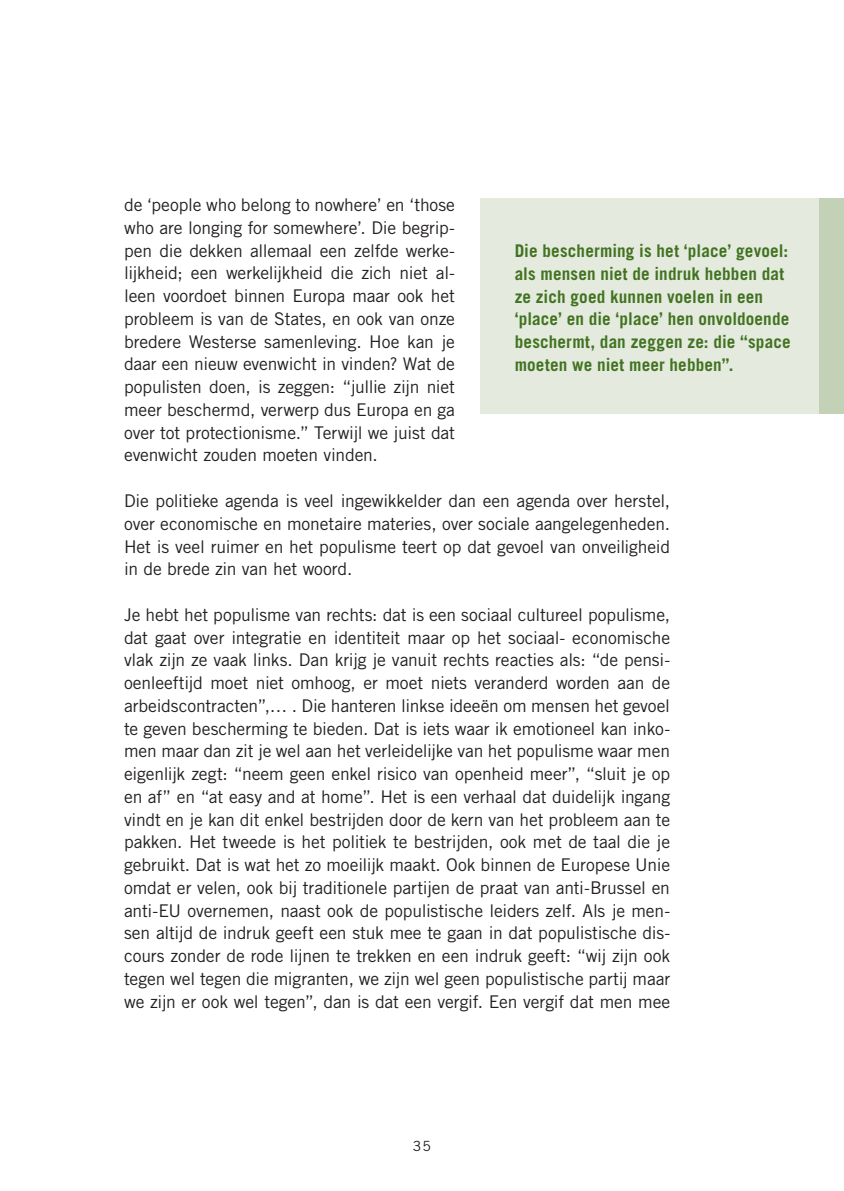
<style>
.page{position:relative;width:844px;height:1191px;background:#fff}
.page>*{position:absolute;margin:0;border:0;box-sizing:border-box;transform-origin:0 0}
.t1{font:17.5px/22.8px "Trade Gothic LT Std";letter-spacing:-.01em;color:#231f20;text-align:justify}
.t2{font:700 17.5px/22.8px "Trade Gothic LT Std";letter-spacing:.005em;color:#427321}
.t3{font:14px "Trade Gothic LT Std";color:#231f20}
</style>
<div class="page">
<div style="left:480px;top:198px;width:339px;height:216px;background:#e4ebde"></div>
<div style="left:819px;top:198px;width:24px;height:216px;background:#c3d2b6"></div>
<p class="t1" style="left:124px;top:193px;width:332px">de ‘people who belong to nowhere’ en ‘those who are longing for somewhere’. Die begrip&shy;pen die dekken allemaal een zelfde werke&shy;lijkheid; een werkelijkheid die zich niet al&shy;leen voordoet binnen Europa maar ook het probleem is van de States, en ook van onze bredere Westerse samenleving. Hoe kan je daar een nieuw evenwicht in vinden? Wat de populisten doen, is zeggen: “jullie zijn niet meer beschermd, verwerp dus Europa en ga over tot protectionisme.” Terwijl we juist dat evenwicht zouden moeten vinden.</p>
<p class="t1" style="left:124px;top:489px;width:547px">Die politieke agenda is veel ingewikkelder dan een agenda over herstel, over economische en monetaire materies, over sociale aangelegenheden.<br>Het is veel ruimer en het populisme teert op dat gevoel van onveiligheid in de brede zin van het woord.</p>
<p class="t1" style="left:124px;top:603px;width:547px">Je hebt het populisme van rechts: dat is een sociaal cultureel populisme, dat gaat over integratie en identiteit maar op het sociaal- economische vlak zijn ze vaak links. Dan krijg je vanuit rechts reacties als: “de pensi&shy;oenleeftijd moet niet omhoog, er moet niets veranderd worden aan de arbeidscontracten”,… . Die hanteren linkse ideeën om mensen het gevoel te geven bescherming te bieden. Dat is iets waar ik emotioneel kan inko&shy;men maar dan zit je wel aan het verleidelijke van het populisme waar men eigenlijk zegt: “neem geen enkel risico van openheid meer”, “sluit je op en af” en “at easy and at home”. Het is een verhaal dat duidelijk ingang vindt en je kan dit enkel bestrijden door de kern van het probleem aan te pakken. Het tweede is het politiek te bestrijden, ook met de taal die je gebruikt. Dat is wat het zo moeilijk maakt. Ook binnen de Europese Unie omdat er velen, ook bij traditionele partijen de praat van anti-Brussel en anti-EU overnemen, naast ook de populistische leiders zelf. Als je men&shy;sen altijd de indruk geeft een stuk mee te gaan in dat populistische dis&shy;cours zonder de rode lijnen te trekken en een indruk geeft: “wij zijn ook tegen wel tegen die migranten, we zijn wel geen populistische partij maar we zijn er ook wel tegen”, dan is dat een vergif. Een vergif dat men mee</p>
<p class="t2" style="left:514px;top:239px;width:277px">Die bescherming is het ‘place’ gevoel: als mensen niet de indruk hebben dat ze zich goed kunnen voelen in een ‘place’ en die ‘place’ hen onvoldoende beschermt, dan zeggen ze: die “space moeten we niet meer hebben”.</p>
<p class="t3" style="left:413px;top:1138px;width:20px">35</p>
</div>
